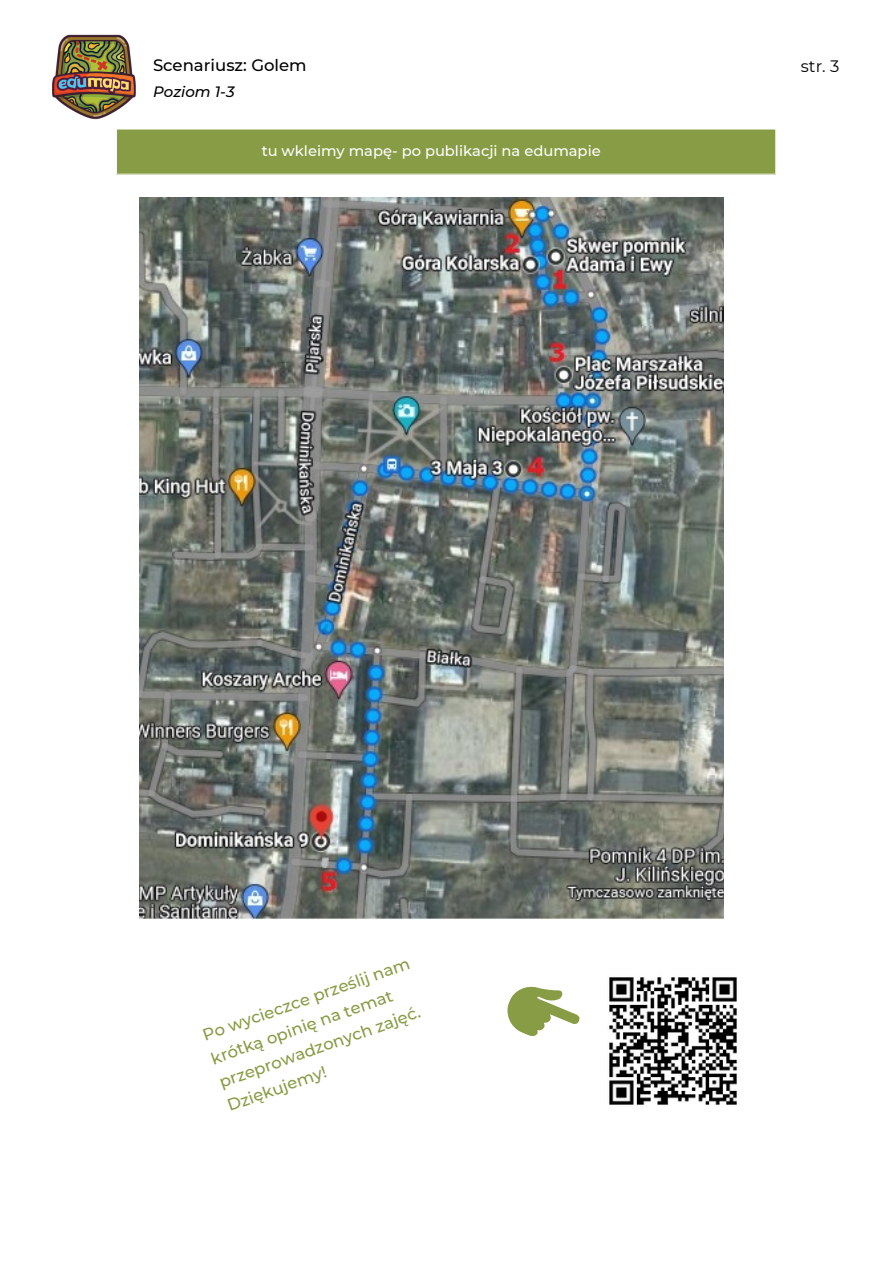
<style>
.page{position:relative;width:893px;height:1264px;background:#fff}
.page>*{position:absolute;margin:0;border:0;box-sizing:border-box;transform-origin:0 0}
.t1{font:500 16.5px/24.6px "Montserrat";color:#889c45}
.t2{font:500 16.5px "Montserrat";color:#000}
.t3{font:16.5px "Montserrat";color:#000}
.t4{font:italic 500 15px "Montserrat";color:#000}
.t5{font:500 14.7px "Montserrat";color:#fff}
</style>
<div class="page">
<img style="left:52px;top:34px;width:84px;height:86px">
<img style="left:609px;top:977px;width:128px;height:128px">
<svg style="left:507px;top:986px;width:73px;height:50px"></svg>
<div style="left:116px;top:129px;width:659px;height:45px;background:#889c45"></div>
<hr style="left:116px;top:129px;width:1px;height:45px;background:#fff">
<img style="left:140px;top:197px;width:583px;height:722px">
<p class="t2" style="left:153px;top:55px;width:155px">Scenariusz: Golem</p>
<p class="t4" style="left:153px;top:82px;width:83px">Poziom 1-3</p>
<p class="t5" style="left:262px;top:142px;width:340px">tu wkleimy mapę- po publikacji na edumapie</p>
<p class="t3" style="left:800px;top:56px;width:40px">str. 3</p>
<p class="t1" style="left:199px;top:1025px;width:221px;rotate:-20deg">Po wycieczce prześlij nam krótką opinię na temat przeprowadzonych zajęć.<br>Dziękujemy!</p>
</div>
